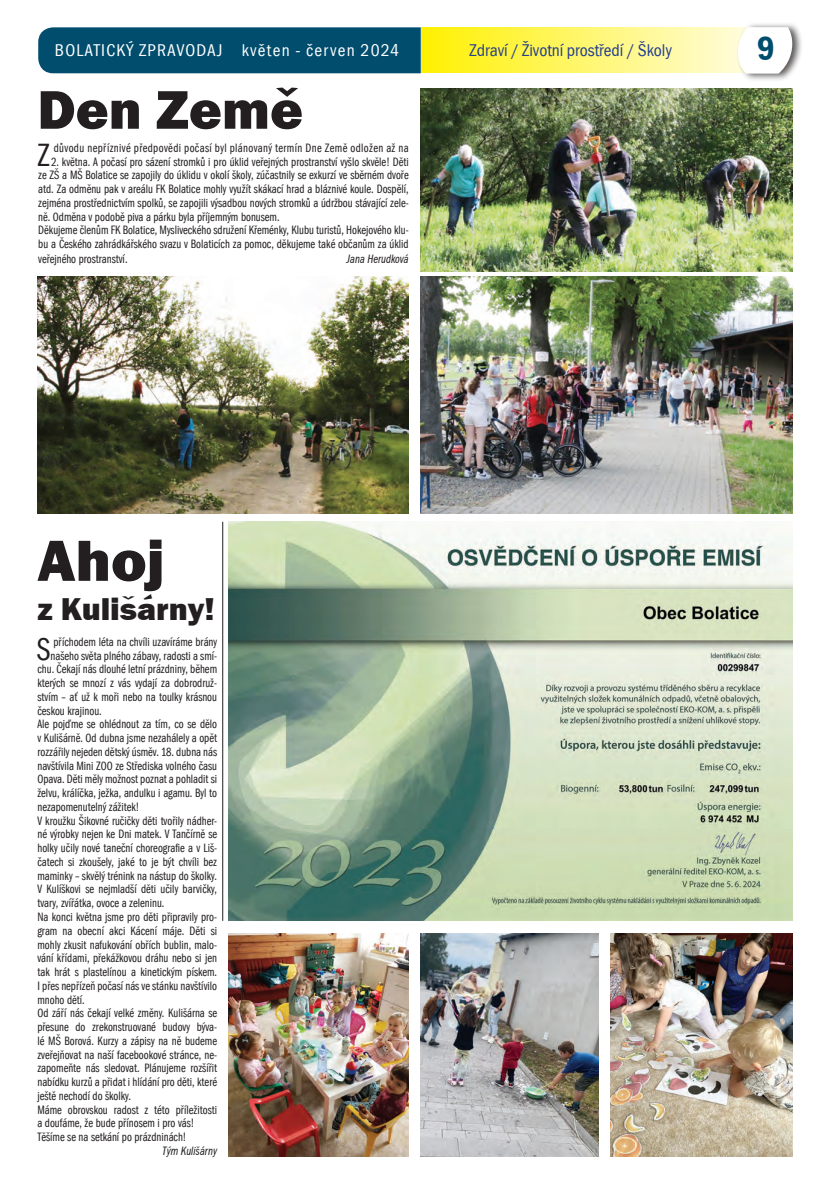
<style>
.page{position:relative;width:830px;height:1184px;background:#fff}
.page>*{position:absolute;margin:0;border:0;box-sizing:border-box;transform-origin:0 0}
.t1{font:800 60px "Franklin Gothic Itc TEE";color:#231f20}
.t2{font:800 56.25px "Franklin Gothic Itc TEE";color:#231f20}
.t3{font:600 condensed 35px "Franklin Gothic Itc TEE";color:#004d6e}
.t4{font:extra-condensed 33.12px "Franklin Gothic Itc TEE";color:#231f20}
.t5{font:800 32.5px "Franklin Gothic Itc TEE";color:#231f20}
.t6{font:condensed 17.5px "Franklin Gothic Itc TEE";letter-spacing:.07em;color:#fff}
.t7{font:condensed 17.5px "Franklin Gothic Itc TEE";color:#253f8e}
.t8{font:extra-condensed 12.5px/13.8px "Franklin Gothic Itc TEE";color:#231f20;text-align:justify}
.t9{font:extra-condensed 12.5px "Franklin Gothic Itc TEE";letter-spacing:.03em;color:#231f20}
.t10{font:italic extra-condensed 12.5px "Franklin Gothic Itc TEE";color:#231f20}
</style>
<div class="page">
<svg style="left:420px;top:27px;width:315px;height:46px;background:#fdf56a"></svg>
<div style="left:38px;top:27px;width:382px;height:46px;background:#004d6e"></div>
<div style="left:735px;top:22px;width:68px;height:60px;background:#231f20;opacity:.75"></div>
<svg style="left:735px;top:27px;width:58px;height:47px"></svg>
<img style="left:420px;top:89px;width:371px;height:183px">
<img style="left:37px;top:276px;width:371px;height:238px">
<img style="left:420px;top:276px;width:371px;height:238px">
<img style="left:228px;top:522px;width:564px;height:398px">
<img style="left:228px;top:934px;width:180px;height:222px">
<img style="left:420px;top:933px;width:178px;height:223px">
<img style="left:610px;top:933px;width:181px;height:223px">
<hr style="left:222px;top:522px;width:1px;height:398px;background:#231f20">
<p class="t6" style="left:55px;top:41px;width:345px">BOLATICKÝ ZPRAVODAJ květen - červen 2024</p>
<p class="t7" style="left:469px;top:40px;width:204px">Zdraví / Životní prostředí / Školy</p>
<p class="t3" style="left:756px;top:28px;width:19px">9</p>
<p class="t2" style="left:37px;top:77px;width:267px">Den Země</p>
<p class="t4" style="left:38px;top:136px;width:14px">Z</p>
<p class="t9" style="left:54px;top:141px;width:356px">důvodu nepříznivé předpovědi počasí byl plánovaný termín Dne Země odložen až na</p>
<p class="t8" style="left:38px;top:155px;width:372px;text-indent:13px">2. května. A počasí pro sázení stromků i pro úklid veřejných prostranství vyšlo skvěle! Děti ze ZŠ a MŠ Bolatice se zapojily do úklidu v okolí školy, zúčastnily se exkurzí ve sběrném dvoře atd. Za odměnu pak v areálu FK Bolatice mohly využít skákací hrad a bláznivé koule. Dospělí, zejména prostřednictvím spolků, se zapojili výsadbou nových stromků a údržbou stávající zele&shy;ně. Odměna v podobě piva a párku byla příjemným bonusem.</p>
<p class="t8" style="left:38px;top:223px;width:372px">Děkujeme členům FK Bolatice, Mysliveckého sdružení Křeménky, Klubu turistů, Hokejového klu&shy;bu a Českého zahrádkářského svazu v Bolaticích za pomoc, děkujeme také občanům za úklid</p>
<p class="t8" style="left:38px;top:252px;width:91px">veřejného prostranství.</p>
<p class="t10" style="left:346px;top:252px;width:64px">Jana Herudková</p>
<p class="t1" style="left:37px;top:526px;width:128px">Ahoj</p>
<p class="t5" style="left:37px;top:590px;width:179px">z Kulišárny!</p>
<p class="t4" style="left:37px;top:630px;width:15px">S</p>
<p class="t8" style="left:53px;top:635px;width:165px">příchodem léta na chvíli uzavíráme brány</p>
<p class="t8" style="left:50px;top:649px;width:168px">našeho světa plného zábavy, radosti a smí-</p>
<p class="t8" style="left:37px;top:662px;width:181px">chu. Čekají nás dlouhé letní prázdniny, během</p>
<p class="t8" style="left:37px;top:676px;width:181px">kterých se mnozí z vás vydají za dobrodruž-</p>
<p class="t8" style="left:37px;top:690px;width:181px">stvím – ať už k moři nebo na toulky krásnou</p>
<p class="t8" style="left:37px;top:704px;width:66px">českou krajinou.</p>
<p class="t8" style="left:37px;top:717px;width:181px">Ale pojďme se ohlédnout za tím, co se dělo v Kulišárně. Od dubna jsme nezahálely a opět rozzářily nejeden dětský úsměv. 18. dubna nás navštívila Mini ZOO ze Střediska volného času Opava. Děti měly možnost poznat a pohladit si želvu, králíčka, ježka, andulku i agamu. Byl to nezapomenutelný zážitek!</p>
<p class="t8" style="left:37px;top:814px;width:181px">V kroužku Šikovné ručičky děti tvořily nádher&shy;né výrobky nejen ke Dni matek. V Tančírně se holky učily nové taneční choreografie a v Liš&shy;čatech si zkoušely, jaké to je být chvíli bez maminky – skvělý trénink na nástup do školky.<br>V Kulíškovi se nejmladší děti učily barvičky, tvary, zvířátka, ovoce a zeleninu.</p>
<p class="t8" style="left:37px;top:910px;width:181px">Na konci května jsme pro děti připravily pro&shy;gram na obecní akci Kácení máje. Děti si mohly zkusit nafukování obřích bublin, malo&shy;vání křídami, překážkovou dráhu nebo si jen tak hrát s plastelínou a kinetickým pískem.<br>I přes nepřízeň počasí nás ve stánku navštívilo mnoho dětí.</p>
<p class="t8" style="left:37px;top:1006px;width:181px">Od září nás čekají velké změny. Kulišárna se přesune do zrekonstruované budovy býva&shy;lé MŠ Borová. Kurzy a zápisy na ně budeme zveřejňovat na naší facebookové stránce, ne&shy;zapomeňte nás sledovat. Plánujeme rozšířit nabídku kurzů a přidat i hlídání pro děti, které ještě nechodí do školky.</p>
<p class="t8" style="left:37px;top:1102px;width:181px">Máme obrovskou radost z této příležitosti a doufáme, že bude přínosem i pro vás!</p>
<p class="t8" style="left:37px;top:1130px;width:150px">Těšíme se na setkání po prázdninách!</p>
<p class="t10" style="left:162px;top:1143px;width:56px">Tým Kulišárny</p>
</div>
